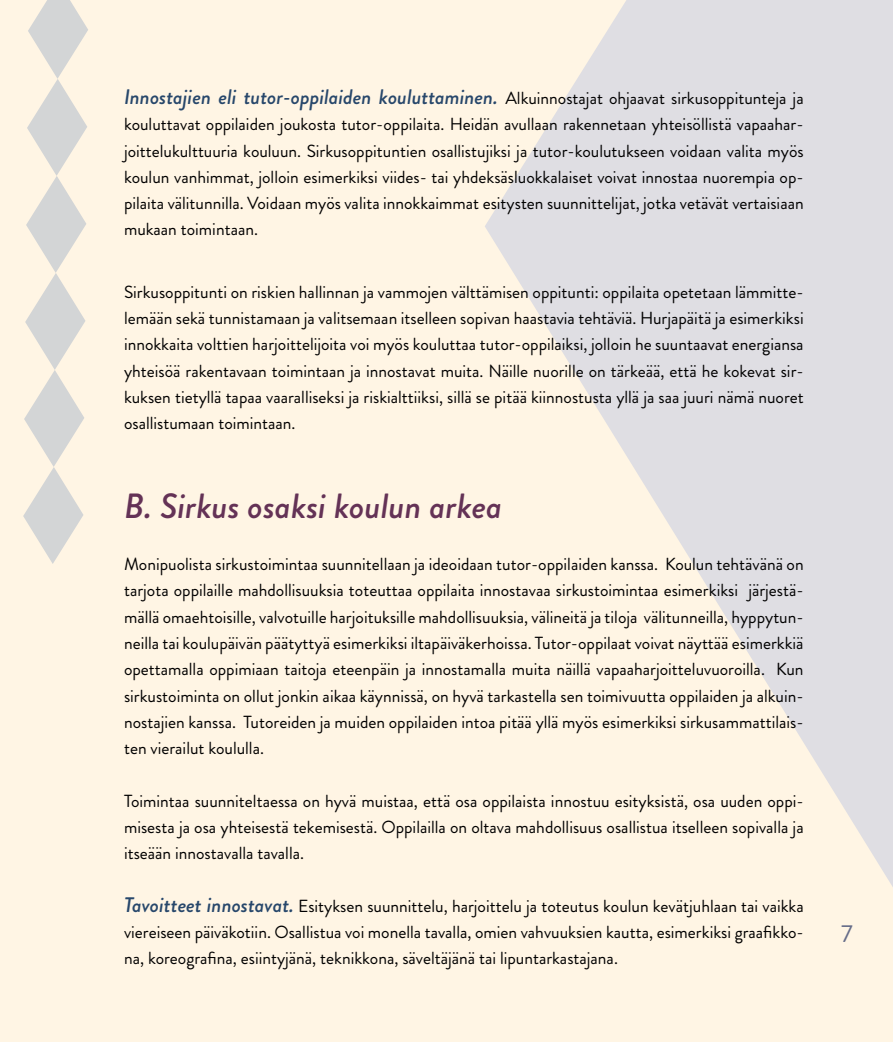
<style>
.page{position:relative;width:893px;height:1042px;background:#fff4e2}
.page>*{position:absolute;margin:0;border:0;box-sizing:border-box;transform-origin:0 0}
.t1{font:italic 500 35px "Brandon Grotesque";color:#643256}
.t2{font:24.5px "Brandon Grotesque";color:#666d89}
.t3{font:italic 500 21px "Brandon Grotesque";color:#27476b}
.t4{font:17.5px/26.2px "Brandon Grotesque";color:#000;text-align:justify}
.s1{font-weight:400;font-style:normal;font-size:17.5px;color:#000}
.s2{font-weight:500;font-style:italic;font-size:21px;color:#27476b}
</style>
<div class="page">
<svg style="left:23px;top:0;width:65px;height:564px"></svg>
<svg style="left:485px;top:0;width:408px;height:887px;fill:#dfdee3"></svg>
<p class="t3" style="left:124px;top:82px;width:681px">Innostajien eli tutor-oppilaiden kouluttaminen. <span class="s1">Alkuinnostajat ohjaavat sirkusoppitunteja ja</span></p>
<p class="t4" style="left:124px;top:111px;width:681px">kouluttavat oppilaiden joukosta tutor-oppilaita. Heidän avullaan rakennetaan yhteisöllistä vapaahar&shy;joittelukulttuuria kouluun. Sirkusoppituntien osallistujiksi ja tutor-koulutukseen voidaan valita myös koulun vanhimmat, jolloin esimerkiksi viides- tai yhdeksäsluokkalaiset voivat innostaa nuorempia op&shy;pilaita välitunnilla. Voidaan myös valita innokkaimmat esitysten suunnittelijat, jotka vetävät vertaisiaan mukaan toimintaan.</p>
<p class="t4" style="left:124px;top:279px;width:681px">Sirkusoppitunti on riskien hallinnan ja vammojen välttämisen oppitunti: oppilaita opetetaan lämmitte&shy;lemään sekä tunnistamaan ja valitsemaan itselleen sopivan haastavia tehtäviä. Hurjapäitä ja esimerkiksi innokkaita volttien harjoittelijoita voi myös kouluttaa tutor-oppilaiksi, jolloin he suuntaavat energiansa yhteisöä rakentavaan toimintaan ja innostavat muita. Näille nuorille on tärkeää, että he kokevat sir&shy;kuksen tietyllä tapaa vaaralliseksi ja riskialttiiksi, sillä se pitää kiinnostusta yllä ja saa juuri nämä nuoret osallistumaan toimintaan.</p>
<h1 class="t1" style="left:124px;top:481px;width:380px">B. Sirkus osaksi koulun arkea</h1>
<p class="t4" style="left:124px;top:551px;width:681px">Monipuolista sirkustoimintaa suunnitellaan ja ideoidaan tutor-oppilaiden kanssa. Koulun tehtävänä on tarjota oppilaille mahdollisuuksia toteuttaa oppilaita innostavaa sirkustoimintaa esimerkiksi järjestä&shy;mällä omaehtoisille, valvotuille harjoituksille mahdollisuuksia, välineitä ja tiloja välitunneilla, hyppytun&shy;neilla tai koulupäivän päätyttyä esimerkiksi iltapäiväkerhoissa. Tutor-oppilaat voivat näyttää esimerkkiä opettamalla oppimiaan taitoja eteenpäin ja innostamalla muita näillä vapaaharjoitteluvuoroilla. Kun sirkustoiminta on ollut jonkin aikaa käynnissä, on hyvä tarkastella sen toimivuutta oppilaiden ja alkuin&shy;nostajien kanssa. Tutoreiden ja muiden oppilaiden intoa pitää yllä myös esimerkiksi sirkusammattilais&shy;ten vierailut koululla.</p>
<p class="t4" style="left:124px;top:787px;width:681px">Toimintaa suunniteltaessa on hyvä muistaa, että osa oppilaista innostuu esityksistä, osa uuden oppi&shy;misesta ja osa yhteisestä tekemisestä. Oppilailla on oltava mahdollisuus osallistua itselleen sopivalla ja itseään innostavalla tavalla.</p>
<p class="t4" style="left:124px;top:892px;width:681px"><span class="s2">Tavoitteet innostavat.</span> Esityksen suunnittelu, harjoittelu ja toteutus koulun kevätjuhlaan tai vaikka viereiseen päiväkotiin. Osallistua voi monella tavalla, omien vahvuuksien kautta, esimerkiksi graafikko&shy;na, koreografina, esiintyjänä, teknikkona, säveltäjänä tai lipuntarkastajana.</p>
<h2 class="t2" style="left:841px;top:917px;width:13px">7</h2>
</div>
